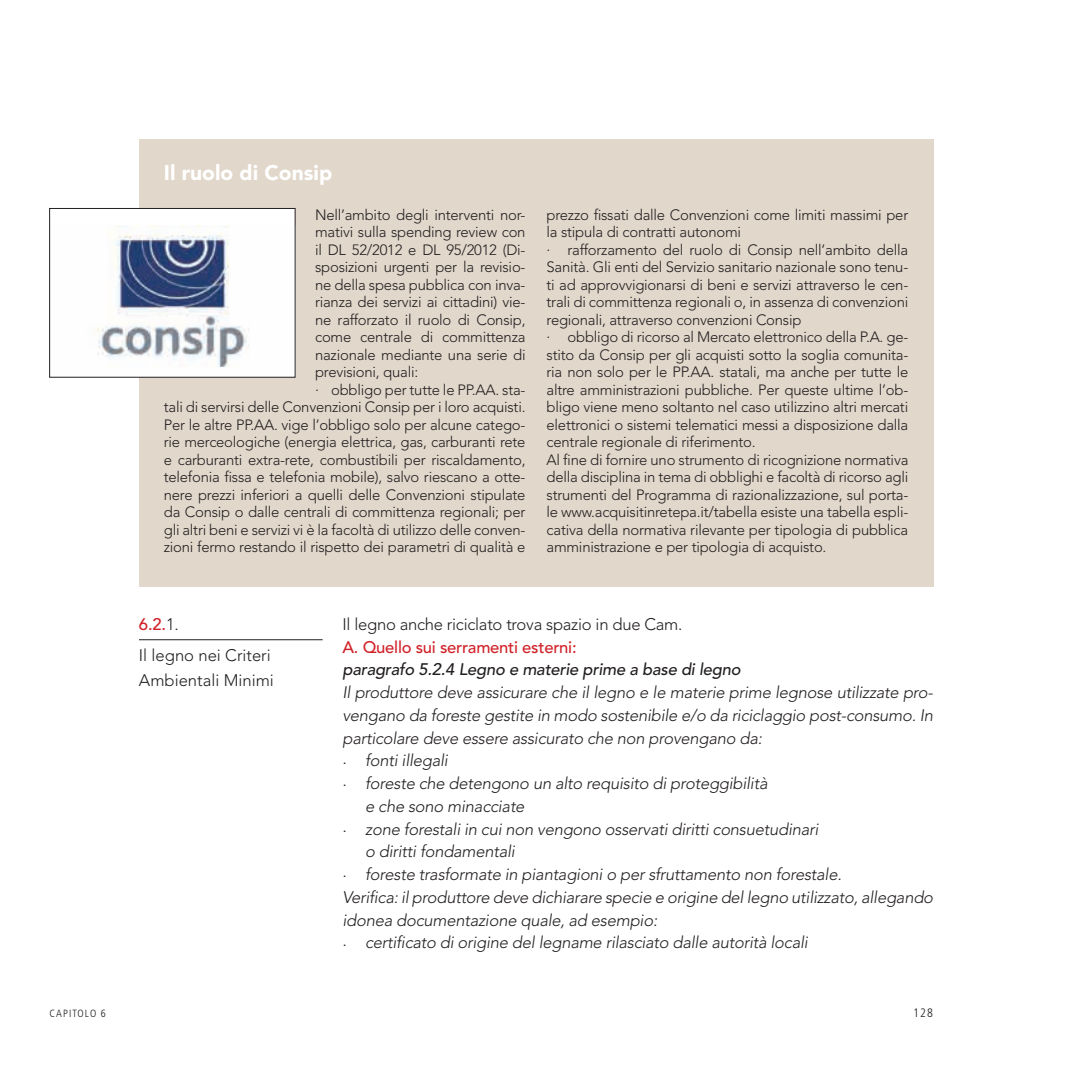
<style>
.page{position:relative;width:1092px;height:1092px;background:#fff}
.page>*{position:absolute;margin:0;border:0;box-sizing:border-box;transform-origin:0 0}
.t1{font:900 21px "Avenir";color:#fff}
.t2{font:italic 300 16.62px "Avenir";letter-spacing:-.015em;color:#231f20}
.t3{font:300 16.62px/31.5px "Avenir";letter-spacing:-.015em;color:#231f20}
.t4{font:italic 500 16.62px "Avenir";letter-spacing:-.015em;color:#231f20}
.t5{font:500 16.62px "Avenir";color:#d1232a}
.t6{font:300 14.88px/17.5px "Avenir";letter-spacing:-.015em;color:#231f20}
.t7{font:300 condensed 12.25px "Frutiger";color:#231f20}
.t8{font:300 condensed 10.5px "Frutiger";letter-spacing:.1em;color:#231f20}
.s1{font-weight:500;color:#d1232a}
</style>
<div class="page">
<div style="left:139px;top:139px;width:794px;height:447px;background:#e1d7cb"></div>
<div style="left:50px;top:208px;width:245px;height:169px;background:#fff"></div>
<img style="left:97px;top:225px;width:152px;height:142px">
<hr style="left:139px;top:639px;width:183px;height:1px;background:#231f20">
<p class="t8" style="left:50px;top:1007px;width:58px">CAPITOLO 6</p>
<h1 class="t1" style="left:164px;top:160px;width:170px">Il ruolo di Consip</h1>
<p class="t6" style="left:315px;top:206px;width:212px">Nell’ambito degli interventi nor-</p>
<p class="t6" style="left:315px;top:223px;width:212px">mativi sulla spending review con</p>
<p class="t6" style="left:315px;top:241px;width:212px">il DL 52/2012 e DL 95/2012 (Di-</p>
<p class="t6" style="left:315px;top:258px;width:212px">sposizioni urgenti per la revisio-</p>
<p class="t6" style="left:315px;top:276px;width:212px">ne della spesa pubblica con inva-</p>
<p class="t6" style="left:315px;top:293px;width:212px">rianza dei servizi ai cittadini) vie-</p>
<p class="t6" style="left:315px;top:311px;width:212px">ne rafforzato il ruolo di Consip,</p>
<p class="t6" style="left:315px;top:328px;width:212px">come centrale di committenza</p>
<p class="t6" style="left:315px;top:346px;width:212px">nazionale mediante una serie di</p>
<p class="t6" style="left:315px;top:363px;width:105px">previsioni, quali:</p>
<p class="t6" style="left:315px;top:381px;width:212px">· obbligo per tutte le PP.AA. sta-</p>
<p class="t6" style="left:164px;top:398px;width:363px">tali di servirsi delle Convenzioni Consip per i loro acquisti.</p>
<p class="t6" style="left:164px;top:416px;width:363px">Per le altre PP.AA. vige l’obbligo solo per alcune catego-</p>
<p class="t6" style="left:164px;top:433px;width:363px">rie merceologiche (energia elettrica, gas, carburanti rete</p>
<p class="t6" style="left:164px;top:451px;width:363px">e carburanti extra-rete, combustibili per riscaldamento,</p>
<p class="t6" style="left:164px;top:468px;width:363px">telefonia fissa e telefonia mobile), salvo riescano a otte-</p>
<p class="t6" style="left:164px;top:486px;width:363px">nere prezzi inferiori a quelli delle Convenzioni stipulate</p>
<p class="t6" style="left:164px;top:503px;width:363px">da Consip o dalle centrali di committenza regionali; per</p>
<p class="t6" style="left:164px;top:521px;width:363px">gli altri beni e servizi vi è la facoltà di utilizzo delle conven-</p>
<p class="t6" style="left:164px;top:538px;width:363px">zioni fermo restando il rispetto dei parametri di qualità e</p>
<p class="t6" style="left:546px;top:206px;width:363px">prezzo fissati dalle Convenzioni come limiti massimi per la stipula di contratti autonomi<br>· rafforzamento del ruolo di Consip nell’ambito della Sanità. Gli enti del Servizio sanitario nazionale sono tenu&shy;ti ad approvvigionarsi di beni e servizi attraverso le cen&shy;trali di committenza regionali o, in assenza di convenzioni regionali, attraverso convenzioni Consip<br>· obbligo di ricorso al Mercato elettronico della P.A. ge&shy;stito da Consip per gli acquisti sotto la soglia comunita&shy;ria non solo per le PP.AA. statali, ma anche per tutte le altre amministrazioni pubbliche. Per queste ultime l’ob&shy;bligo viene meno soltanto nel caso utilizzino altri mercati elettronici o sistemi telematici messi a disposizione dalla centrale regionale di riferimento.<br>Al fine di fornire uno strumento di ricognizione normativa della disciplina in tema di obblighi e facoltà di ricorso agli strumenti del Programma di razionalizzazione, sul porta&shy;le www.acquisitinretepa.it/tabella esiste una tabella espli&shy;cativa della normativa rilevante per tipologia di pubblica amministrazione e per tipologia di acquisto.</p>
<p class="t3" style="left:139px;top:608px;width:133px"><span class="s1">6.2.</span>1.<br>I l legno nei Criteri</p>
<p class="t3" style="left:139px;top:664px;width:136px">Ambientali Minimi</p>
<p class="t3" style="left:342px;top:608px;width:341px">I l legno anche riciclato trova spazio in due Cam.</p>
<p class="t5" style="left:342px;top:637px;width:235px">A. Quello sui serramenti esterni:</p>
<p class="t4" style="left:342px;top:660px;width:399px">paragrafo 5.2.4 Legno e materie prime a base di legno</p>
<p class="t2" style="left:342px;top:682px;width:592px">Il produttore deve assicurare che il legno e le materie prime legnose utilizzate pro-</p>
<p class="t2" style="left:342px;top:705px;width:592px">vengano da foreste gestite in modo sostenibile e/o da riciclaggio post-consumo. In</p>
<p class="t2" style="left:342px;top:728px;width:421px">particolare deve essere assicurato che non provengano da:</p>
<p class="t2" style="left:342px;top:750px;width:107px">. fonti illegali</p>
<p class="t2" style="left:342px;top:773px;width:426px">. foreste che detengono un alto requisito di proteggibilità</p>
<p class="t2" style="left:365px;top:796px;width:161px">e che sono minacciate</p>
<p class="t2" style="left:342px;top:819px;width:477px">. zone forestali in cui non vengono osservati diritti consuetudinari</p>
<p class="t2" style="left:365px;top:841px;width:151px">o diritti fondamentali</p>
<p class="t2" style="left:342px;top:864px;width:500px">. foreste trasformate in piantagioni o per sfruttamento non forestale.</p>
<p class="t2" style="left:342px;top:887px;width:592px">Verifica: il produttore deve dichiarare specie e origine del legno utilizzato, allegando</p>
<p class="t2" style="left:342px;top:910px;width:316px">idonea documentazione quale, ad esempio:</p>
<p class="t2" style="left:342px;top:932px;width:467px">. certificato di origine del legname rilasciato dalle autorità locali</p>
<p class="t7" style="left:913px;top:1005px;width:22px">128</p>
</div>
